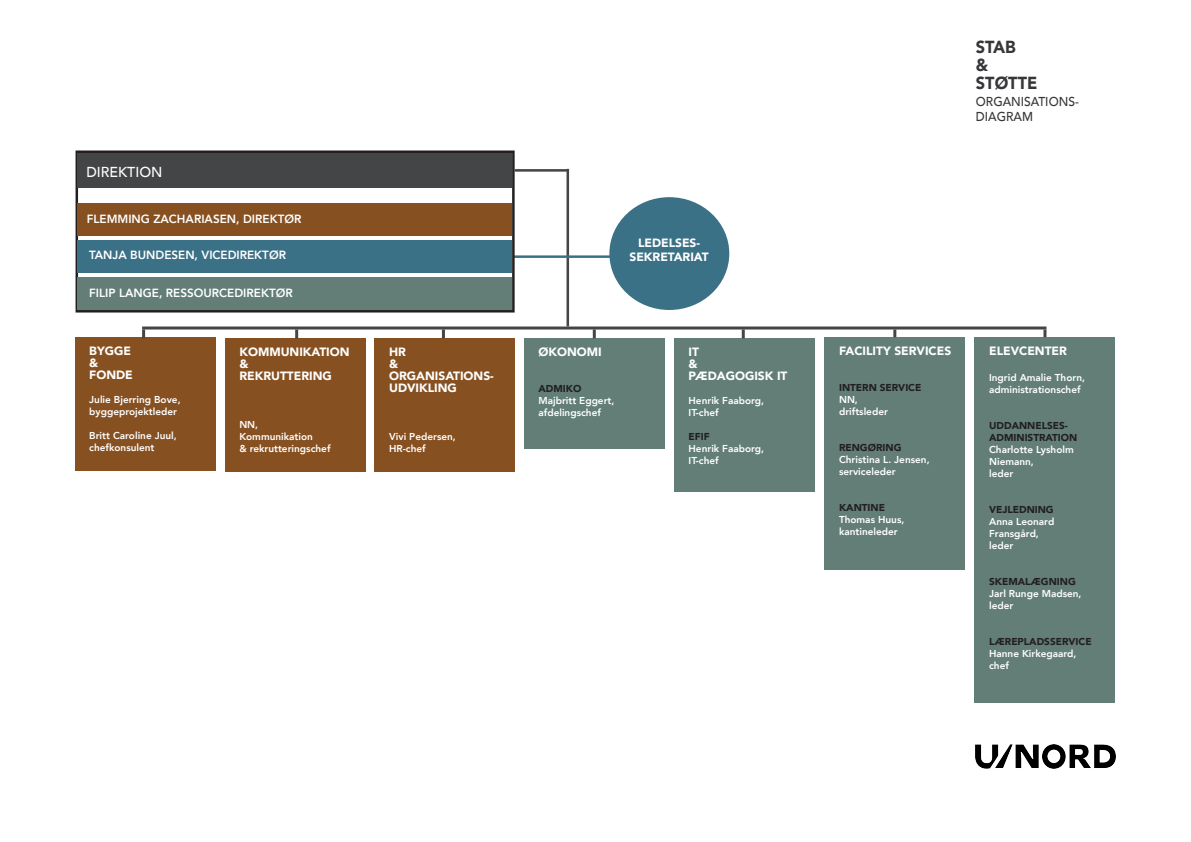
<style>
.page{position:relative;width:1191px;height:842px;background:#fff}
.page>*{position:absolute;margin:0;border:0;box-sizing:border-box;transform-origin:0 0}
.t1{font:900 17.5px "Avenir";color:#36373a;scale:.94 1}
.t2{font:500 14.4px "Avenir";color:#fff}
.t3{font:500 12.9px "Avenir";color:#36373a;scale:.94 1}
.t4{font:900 12px/12px "Avenir";color:#fff}
.t5{font:800 11.9px "Avenir";color:#fff}
.t6{font:800 10px/12px "Avenir";color:#fff}
.t7{font:900 10px/12px "Avenir";color:#231f20}
.s1{font-weight:900;color:#231f20}
.s2{font-weight:800;color:#fff}
</style>
<div class="page">
<hr style="left:142px;top:326px;width:904px;height:3px;background:#434547">
<div style="left:75px;top:338px;width:140px;height:133px;background:#875021"></div>
<div style="left:225px;top:338px;width:140px;height:134px;background:#875021"></div>
<div style="left:524px;top:339px;width:140px;height:110px;background:#627e77"></div>
<div style="left:825px;top:337px;width:139px;height:233px;background:#627e77"></div>
<div style="left:975px;top:337px;width:140px;height:366px;background:#627e77"></div>
<div style="left:674px;top:338px;width:140px;height:154px;background:#627e77"></div>
<div style="left:375px;top:338px;width:140px;height:134px;background:#875021"></div>
<hr style="left:566px;top:169px;width:3px;height:157px;background:#434547">
<svg style="left:295px;top:329px;width:3px;height:10px"></svg>
<svg style="left:1043px;top:329px;width:3px;height:8px"></svg>
<svg style="left:593px;top:329px;width:3px;height:9px"></svg>
<svg style="left:742px;top:329px;width:3px;height:9px"></svg>
<svg style="left:893px;top:329px;width:3px;height:8px"></svg>
<svg style="left:442px;top:329px;width:3px;height:9px"></svg>
<hr style="left:513px;top:255px;width:104px;height:3px;background:#3b7186">
<svg style="left:142px;top:329px;width:3px;height:9px"></svg>
<div style="left:76px;top:150px;width:438px;height:162px;border:2px solid #231f20"></div>
<div style="left:77px;top:278px;width:435px;height:32px;background:#627e77"></div>
<div style="left:77px;top:204px;width:435px;height:32px;background:#875021"></div>
<div style="left:77px;top:240px;width:435px;height:33px;background:#3b7186"></div>
<div style="left:77px;top:153px;width:435px;height:34px;background:#434547"></div>
<div style="left:609px;top:197px;width:120px;height:113px;background:#3b7186;border-radius:50%"></div>
<img style="left:976px;top:745px;width:139px;height:23px">
<hr style="left:514px;top:169px;width:54px;height:3px;background:#434547">
<p class="t2" style="left:86px;top:160px;width:78px">DIREKTION</p>
<p class="t5" style="left:87px;top:209px;width:216px">FLEMMING ZACHARIASEN, DIREKTØR</p>
<p class="t5" style="left:89px;top:246px;width:198px">TANJA BUNDESEN, VICEDIREKTØR</p>
<p class="t5" style="left:89px;top:284px;width:205px">FILIP LANGE, RESSOURCEDIREKTØR</p>
<p class="t4" style="left:89px;top:345px;width:43px">BYGGE</p>
<p class="t4" style="left:89px;top:357px;width:11px">&amp;</p>
<p class="t4" style="left:89px;top:369px;width:45px">FONDE</p>
<p class="t6" style="left:89px;top:394px;width:93px">Julie Bjerring Bove,</p>
<p class="t6" style="left:89px;top:406px;width:89px">byggeprojektleder</p>
<p class="t6" style="left:89px;top:430px;width:89px">Britt Caroline Juul,</p>
<p class="t6" style="left:89px;top:442px;width:67px">chefkonsulent</p>
<p class="t4" style="left:239px;top:346px;width:112px">KOMMUNIKATION &amp;</p>
<p class="t4" style="left:239px;top:370px;width:94px">REKRUTTERING</p>
<p class="t6" style="left:239px;top:419px;width:93px">NN,<br>Kommunikation<br>&amp; rekrutteringschef</p>
<p class="t4" style="left:389px;top:345px;width:18px">HR</p>
<p class="t4" style="left:389px;top:357px;width:106px">&amp;<br>ORGANISATIONS-<br>UDVIKLING</p>
<p class="t6" style="left:389px;top:430px;width:68px">Vivi Pedersen,<br>HR-chef</p>
<p class="t4" style="left:629px;top:236px;width:81px;line-height:14px;text-align:center">LEDELSES-<br>SEKRETARIAT</p>
<p class="t4" style="left:538px;top:346px;width:65px">ØKONOMI</p>
<p class="t7" style="left:538px;top:382px;width:44px">ADMIKO</p>
<p class="t6" style="left:538px;top:395px;width:77px">Majbritt Eggert,</p>
<p class="t6" style="left:538px;top:407px;width:64px">afdelingschef</p>
<p class="t4" style="left:688px;top:345px;width:12px">IT</p>
<p class="t4" style="left:688px;top:357px;width:11px">&amp;</p>
<p class="t4" style="left:688px;top:369px;width:100px">PÆDAGOGISK IT</p>
<p class="t6" style="left:688px;top:394px;width:77px">Henrik Faaborg,<br>IT-chef</p>
<p class="t7" style="left:688px;top:430px;width:23px">EFIF</p>
<p class="t6" style="left:688px;top:442px;width:77px">Henrik Faaborg,<br>IT-chef</p>
<p class="t1" style="left:976px;top:32px;width:44px">STAB</p>
<p class="t1" style="left:976px;top:50px;width:15px">&amp;</p>
<p class="t1" style="left:976px;top:68px;width:67px">STØTTE</p>
<p class="t3" style="left:976px;top:91px;width:111px">ORGANISATIONS-</p>
<p class="t3" style="left:976px;top:106px;width:62px">DIAGRAM</p>
<p class="t4" style="left:839px;top:344px;width:114px">FACILITY SERVICES</p>
<p class="t6" style="left:839px;top:381px;width:84px"><span class="s1">INTERN SERVICE<br></span>NN,<br>driftsleder</p>
<p class="t7" style="left:839px;top:441px;width:64px">RENGØRING</p>
<p class="t6" style="left:839px;top:453px;width:92px">Christina L. Jensen,</p>
<p class="t6" style="left:839px;top:465px;width:58px">serviceleder</p>
<p class="t7" style="left:839px;top:501px;width:47px">KANTINE</p>
<p class="t6" style="left:839px;top:513px;width:67px">Thomas Huus, kantineleder</p>
<p class="t4" style="left:989px;top:344px;width:79px">ELEVCENTER</p>
<p class="t6" style="left:989px;top:371px;width:98px">Ingrid Amalie Thorn,</p>
<p class="t6" style="left:989px;top:383px;width:93px">administrationschef</p>
<p class="t7" style="left:989px;top:419px;width:90px">UDDANNELSES-<br>ADMINISTRATION</p>
<p class="t6" style="left:989px;top:443px;width:86px">Charlotte Lysholm<br>Niemann,<br>leder</p>
<p class="t7" style="left:989px;top:503px;width:66px">VEJLEDNING</p>
<p class="t6" style="left:989px;top:515px;width:67px">Anna Leonard<br>Fransgård, leder</p>
<p class="t7" style="left:989px;top:575px;width:88px">SKEMALÆGNING</p>
<p class="t6" style="left:989px;top:587px;width:94px">Jarl Runge Madsen,</p>
<p class="t6" style="left:989px;top:599px;width:26px">leder</p>
<p class="t7" style="left:989px;top:635px;width:104px">LÆREPLADSSERVICE<br><span class="s2">Hanne Kirkegaard,</span></p>
<p class="t6" style="left:989px;top:659px;width:21px">chef</p>
</div>
